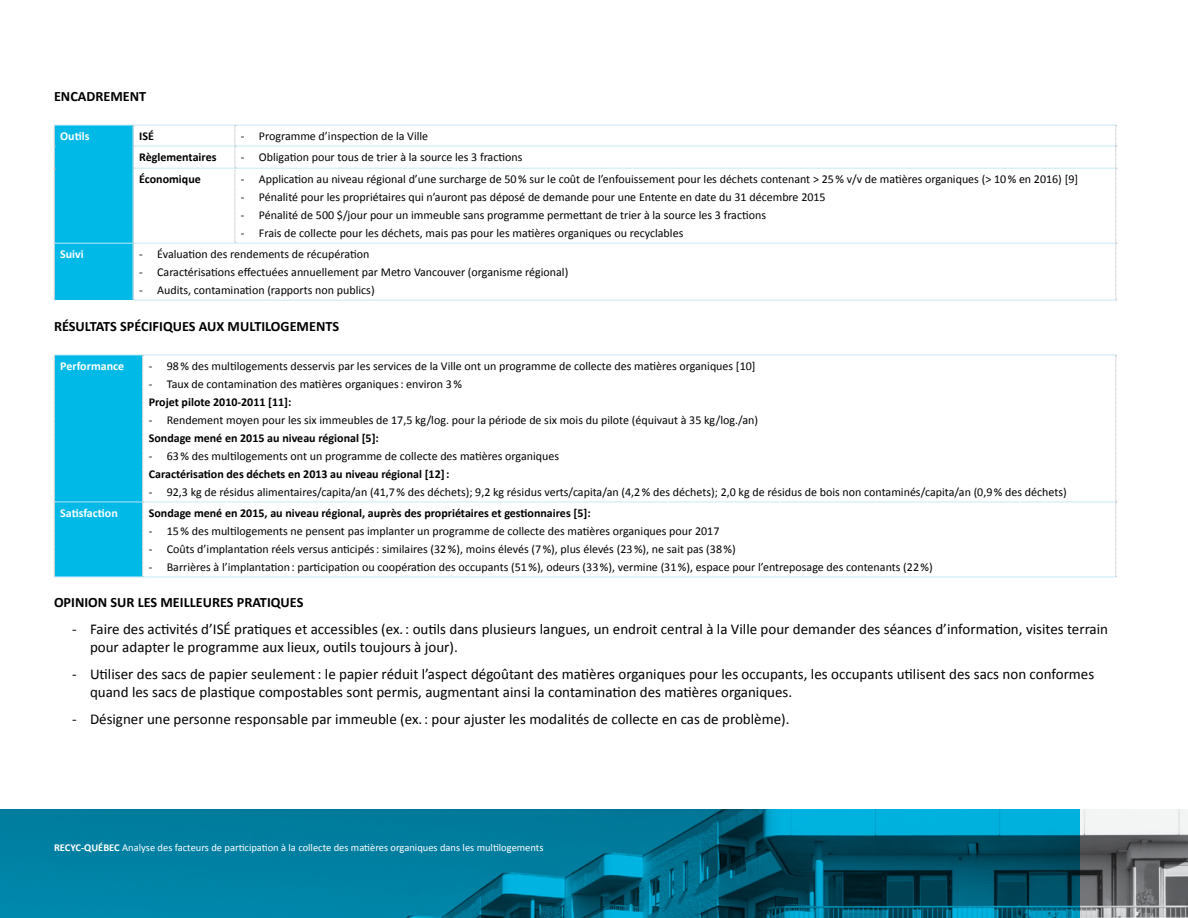
<style>
.page{position:relative;width:1188px;height:918px;background:#fff}
.page>*{position:absolute;margin:0;border:0;box-sizing:border-box;transform-origin:0 0}
.t1{font:15px/18px "Calibri";color:#000}
.Titre_4{font:700 14.25px "Calibri";color:#000}
.t2{font:12px "Calibri";color:#000}
.Table_bold{font:700 12px "Calibri";color:#000}
.table_header{font:700 12px "Calibri";color:#fff}
.t3{font:10.5px "Calibri";color:#fff}
.s1{font-weight:700}
</style>
<div class="page">
<img style="left:1080px;top:809px;width:108px;height:109px">
<svg style="left:0;top:809px;width:1080px;height:109px;background:#007290"></svg>
<div style="left:54px;top:125px;width:79px;height:118px;background:#00b9e7"></div>
<div style="left:54px;top:243px;width:79px;height:57px;background:#00b9e7"></div>
<hr style="left:133px;top:300px;width:102px;height:1px;background:#c7eaf7">
<hr style="left:235px;top:300px;width:881px;height:1px;background:#c7eaf7">
<svg style="left:54px;top:126px;width:1px;height:175px"></svg>
<hr style="left:54px;top:243px;width:79px;height:1px;background:#b9e6fa">
<hr style="left:54px;top:125px;width:79px;height:1px;background:#c7eaf7">
<svg style="left:133px;top:126px;width:1px;height:174px"></svg>
<hr style="left:133px;top:125px;width:102px;height:1px;background:#c7eaf7">
<hr style="left:235px;top:125px;width:881px;height:1px;background:#c7eaf7">
<svg style="left:235px;top:125px;width:1px;height:118px"></svg>
<svg style="left:1116px;top:125px;width:1px;height:175px"></svg>
<hr style="left:133px;top:146px;width:102px;height:1px;background:#c7eaf7">
<hr style="left:133px;top:168px;width:102px;height:1px;background:#c7eaf7">
<hr style="left:133px;top:243px;width:102px;height:1px;background:#c7eaf7">
<hr style="left:235px;top:146px;width:881px;height:1px;background:#c7eaf7">
<hr style="left:235px;top:168px;width:881px;height:1px;background:#c7eaf7">
<hr style="left:235px;top:243px;width:881px;height:1px;background:#c7eaf7">
<hr style="left:54px;top:577px;width:89px;height:1px;background:#b9e6fa">
<div style="left:54px;top:355px;width:90px;height:222px;background:#00b9e7"></div>
<hr style="left:143px;top:355px;width:973px;height:1px;background:#c7eaf7">
<svg style="left:1116px;top:355px;width:1px;height:222px"></svg>
<hr style="left:143px;top:502px;width:973px;height:1px;background:#c7eaf7">
<hr style="left:143px;top:577px;width:973px;height:1px;background:#c7eaf7">
<h4 class="Titre_4" style="left:54px;top:87px;width:94px">ENCADREMENT</h4>
<h5 class="table_header" style="left:60px;top:129px;width:31px">Outils</h5>
<h6 class="Table_bold" style="left:139px;top:129px;width:16px">ISÉ</h6>
<p class="t2" style="left:241px;top:129px;width:189px">- Programme d’inspection de la Ville</p>
<h6 class="Table_bold" style="left:139px;top:150px;width:79px">Règlementaires</h6>
<p class="t2" style="left:241px;top:150px;width:283px">- Obligation pour tous de trier à la source les 3 fractions</p>
<h6 class="Table_bold" style="left:139px;top:172px;width:63px">Économique</h6>
<p class="t2" style="left:241px;top:172px;width:839px">- Application au niveau régional d’une surcharge de 50% sur le coût de l’enfouissement pour les déchets contenant &gt; 25% v/v de matières organiques (&gt; 10% en 2016) [9]</p>
<p class="t2" style="left:241px;top:190px;width:586px">- Pénalité pour les propriétaires qui n’auront pas déposé de demande pour une Entente en date du 31 décembre 2015</p>
<p class="t2" style="left:241px;top:208px;width:527px">- Pénalité de 500 $/jour pour un immeuble sans programme permettant de trier à la source les 3 fractions</p>
<p class="t2" style="left:241px;top:226px;width:444px">- Frais de collecte pour les déchets, mais pas pour les matières organiques ou recyclables</p>
<h5 class="table_header" style="left:60px;top:247px;width:25px">Suivi</h5>
<p class="t2" style="left:139px;top:247px;width:232px">- Évaluation des rendements de récupération</p>
<p class="t2" style="left:139px;top:265px;width:431px">- Caractérisations effectuées annuellement par Metro Vancouver (organisme régional)</p>
<p class="t2" style="left:139px;top:283px;width:237px">- Audits, contamination (rapports non publics)</p>
<h4 class="Titre_4" style="left:54px;top:317px;width:287px">RÉSULTATS SPÉCIFIQUES AUX MULTILOGEMENTS</h4>
<h5 class="table_header" style="left:60px;top:359px;width:66px">Performance</h5>
<p class="t2" style="left:149px;top:359px;width:608px">- 98% des multilogements desservis par les services de la Ville ont un programme de collecte des matières organiques [10]</p>
<p class="t2" style="left:149px;top:377px;width:315px">- Taux de contamination des matières organiques: environ 3%</p>
<h6 class="Table_bold" style="left:149px;top:395px;width:144px">Projet pilote 2010-2011 [11]:</h6>
<p class="t2" style="left:149px;top:413px;width:611px">- Rendement moyen pour les six immeubles de 17,5 kg/log. pour la période de six mois du pilote (équivaut à 35 kg/log./an)</p>
<h6 class="Table_bold" style="left:149px;top:431px;width:232px">Sondage mené en 2015 au niveau régional [5]:</h6>
<p class="t2" style="left:149px;top:449px;width:412px">- 63% des multilogements ont un programme de collecte des matières organiques</p>
<h6 class="Table_bold" style="left:149px;top:467px;width:302px">Caractérisation des déchets en 2013 au niveau régional [12]:</h6>
<p class="t2" style="left:149px;top:485px;width:920px">- 92,3 kg de résidus alimentaires/capita/an (41,7% des déchets); 9,2 kg résidus verts/capita/an (4,2% des déchets); 2,0 kg de résidus de bois non contaminés/capita/an (0,9% des déchets)</p>
<h5 class="table_header" style="left:60px;top:506px;width:59px">Satisfaction</h5>
<h6 class="Table_bold" style="left:149px;top:506px;width:443px">Sondage mené en 2015, au niveau régional, auprès des propriétaires et gestionnaires [5]:</h6>
<p class="t2" style="left:149px;top:524px;width:572px">- 15% des multilogements ne pensent pas implanter un programme de collecte des matières organiques pour 2017</p>
<p class="t2" style="left:149px;top:542px;width:589px">- Coûts d’implantation réels versus anticipés: similaires (32%), moins élevés (7%), plus élevés (23%), ne sait pas (38%)</p>
<p class="t2" style="left:149px;top:560px;width:786px">- Barrières à l’implantation: participation ou coopération des occupants (51%), odeurs (33%), vermine (31%), espace pour l’entreposage des contenants (22%)</p>
<h4 class="Titre_4" style="left:54px;top:594px;width:251px">OPINION SUR LES MEILLEURES PRATIQUES</h4>
<p class="t1" style="left:90px;top:620px;width:1020px;text-indent:-18px">- Faire des activités d’ISÉ pratiques et accessibles (ex.: outils dans plusieurs langues, un endroit central à la Ville pour demander des séances d’information, visites terrain pour adapter le programme aux lieux, outils toujours à jour).</p>
<p class="t1" style="left:90px;top:665px;width:1006px;text-indent:-18px">- Utiliser des sacs de papier seulement: le papier réduit l’aspect dégoûtant des matières organiques pour les occupants, les occupants utilisent des sacs non conformes quand les sacs de plastique compostables sont permis, augmentant ainsi la contamination des matières organiques.</p>
<p class="t1" style="left:72px;top:710px;width:719px">- Désigner une personne responsable par immeuble (ex.: pour ajuster les modalités de collecte en cas de problème).</p>
<p class="t3" style="left:54px;top:841px;width:491px"><span class="s1">RECYC-QUÉBEC</span> Analyse des facteurs de participation à la collecte des matières organiques dans les multilogements</p>
</div>
